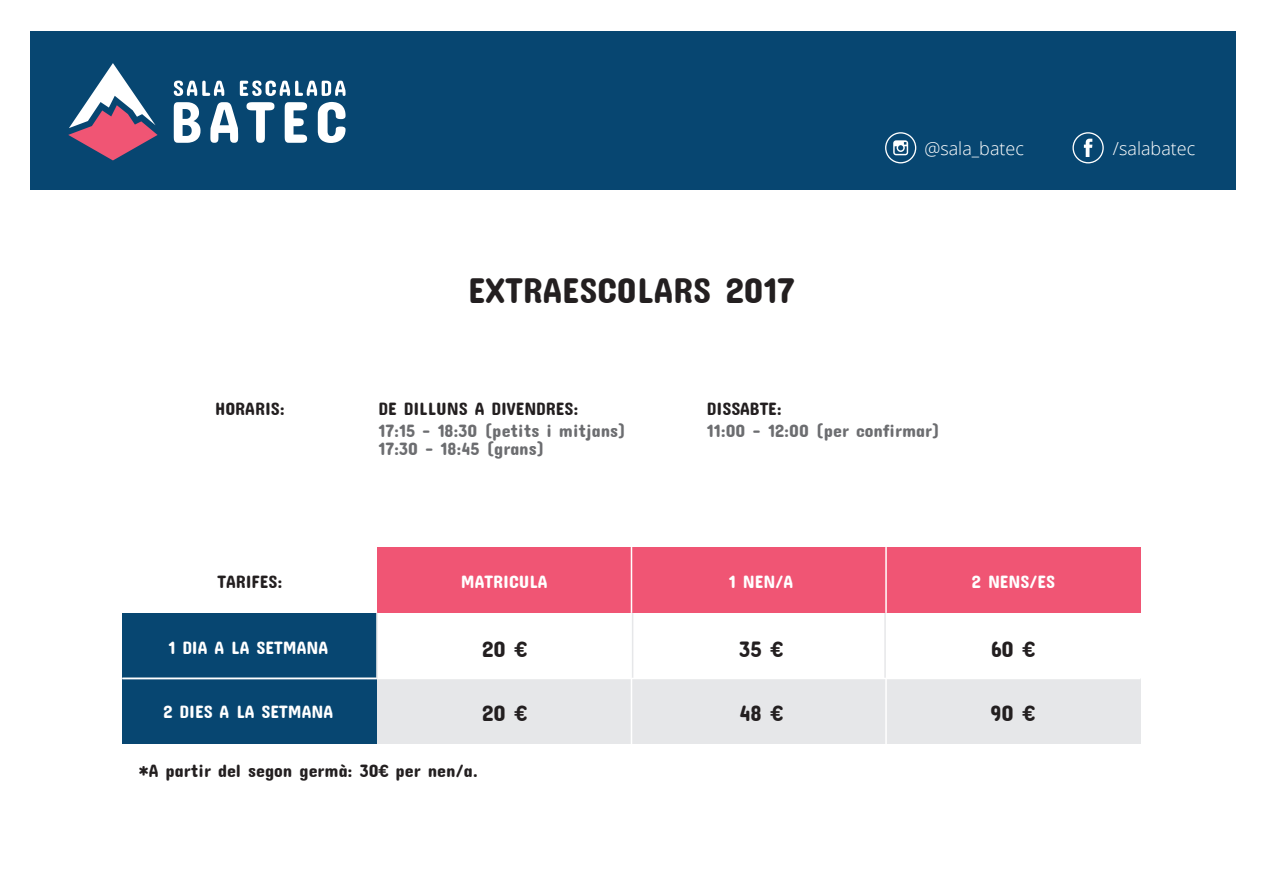
<style>
.page{position:relative;width:1263px;height:893px;background:#fff}
.page>*{position:absolute;margin:0;border:0;box-sizing:border-box;transform-origin:0 0}
.t1{font:36px "Concert One";color:#231f20}
.t2{font:22.5px "Concert One";color:#231f20}
.t3{font:18px "Concert One";color:#231f20}
.t4{font:18px/18px "Concert One";color:#6c6d70}
.t5{font:18px "Concert One";color:#fff}
.t6{font:300 18px "Open Sans";color:#fff}
</style>
<div class="page">
<div style="left:377px;top:547px;width:256px;height:66px;background:#f05574"></div>
<hr style="left:632px;top:613px;width:1px;height:65px;background:#e6e7e9">
<hr style="left:884px;top:613px;width:2px;height:65px;background:#e6e7e9">
<div style="left:30px;top:31px;width:1205px;height:159px;background:#074671"></div>
<svg style="left:174px;top:102px;width:26px;height:41px"></svg>
<svg style="left:210px;top:102px;width:28px;height:41px"></svg>
<svg style="left:246px;top:102px;width:28px;height:41px"></svg>
<svg style="left:285px;top:102px;width:22px;height:41px"></svg>
<svg style="left:318px;top:102px;width:27px;height:41px"></svg>
<svg style="left:174px;top:81px;width:50px;height:15px"></svg>
<svg style="left:240px;top:81px;width:106px;height:15px"></svg>
<svg style="left:68px;top:63px;width:90px;height:97px"></svg>
<div style="left:633px;top:547px;width:254px;height:66px;background:#f05574"></div>
<div style="left:885px;top:547px;width:255px;height:66px;background:#f05574"></div>
<div style="left:122px;top:613px;width:255px;height:65px;background:#074671"></div>
<div style="left:122px;top:678px;width:255px;height:66px;background:#074671"></div>
<div style="left:377px;top:678px;width:763px;height:66px;background:#e6e7e9"></div>
<hr style="left:631px;top:547px;width:1px;height:66px;background:#fff">
<hr style="left:631px;top:678px;width:1px;height:66px;background:#fff">
<hr style="left:885px;top:678px;width:2px;height:66px;background:#fff">
<hr style="left:885px;top:547px;width:2px;height:66px;background:#fff">
<svg style="left:885px;top:132px;width:31px;height:31px"></svg>
<svg style="left:1072px;top:132px;width:32px;height:31px"></svg>
<hr style="left:122px;top:678px;width:1018px;height:1px;background:#fff">
<hr style="left:376px;top:613px;width:2px;height:65px;background:#e6e7e9">
<h1 class="t1" style="left:468px;top:268px;width:328px">EXTRAESCOLARS 2017</h1>
<p class="t3" style="left:215px;top:397px;width:71px">HORARIS:</p>
<p class="t3" style="left:378px;top:397px;width:202px">DE DILLUNS A DIVENDRES:</p>
<p class="t3" style="left:707px;top:397px;width:76px">DISSABTE:</p>
<p class="t6" style="left:924px;top:136px;width:101px">@sala_batec</p>
<p class="t6" style="left:1113px;top:136px;width:84px">/salabatec</p>
<p class="t4" style="left:378px;top:421px;width:249px">17:15 - 18:30 (petits i mitjans)<br>17:30 - 18:45 (grans)</p>
<p class="t4" style="left:707px;top:421px;width:234px">11:00 - 12:00 (per confirmar)</p>
<p class="t3" style="left:217px;top:570px;width:67px">TARIFES:</p>
<p class="t5" style="left:461px;top:570px;width:88px">MATRICULA</p>
<p class="t5" style="left:729px;top:570px;width:66px">1 NEN/A</p>
<p class="t5" style="left:972px;top:570px;width:85px">2 NENS/ES</p>
<p class="t5" style="left:168px;top:636px;width:161px">1 DIA A LA SETMANA</p>
<p class="t5" style="left:163px;top:700px;width:171px">2 DIES A LA SETMANA</p>
<p class="t2" style="left:482px;top:635px;width:47px">20 €</p>
<p class="t2" style="left:739px;top:635px;width:45px">35 €</p>
<p class="t2" style="left:991px;top:635px;width:46px">60 €</p>
<p class="t2" style="left:482px;top:699px;width:47px">20 €</p>
<p class="t2" style="left:739px;top:699px;width:45px">48 €</p>
<p class="t2" style="left:991px;top:699px;width:46px">90 €</p>
<p class="t3" style="left:138px;top:759px;width:341px">*A partir del segon germà: 30€ per nen/a.</p>
</div>
